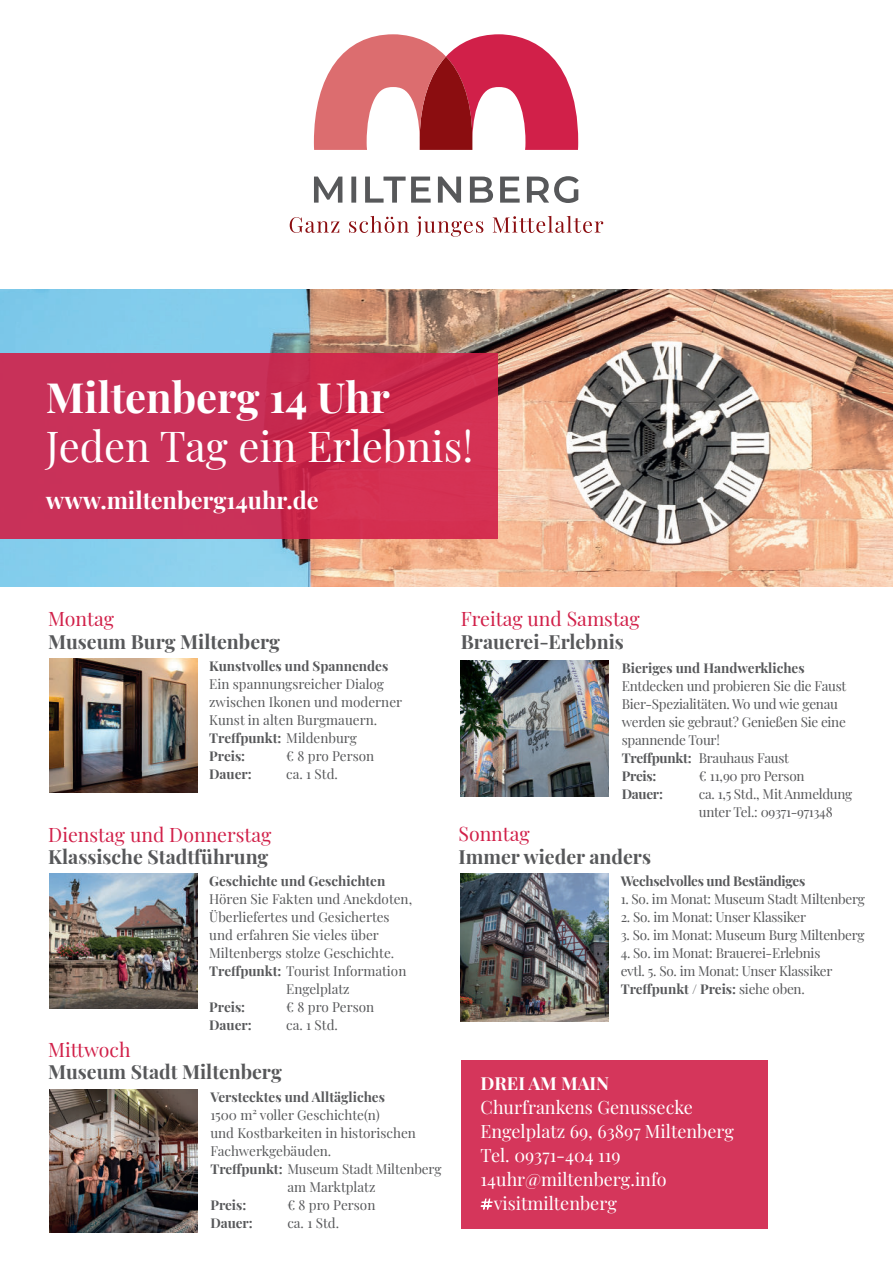
<style>
.page{position:relative;width:893px;height:1263px;background:#fff}
.page>*{position:absolute;margin:0;border:0;box-sizing:border-box;transform-origin:0 0}
.t1{font:41.85px "Playfair Display";color:#fff}
.t2{font:700 41.85px "Playfair Display";color:#fff}
.t3{font:700 23.55px "Playfair Display";color:#fff}
.t4{font:700 19.5px "Playfair Display";color:#57585a}
.t5{font:19.5px "Playfair Display";color:#d12049}
.t6{font:18px "Playfair Display";color:#fff}
.t7{font:700 18px "Playfair Display";color:#fff}
.t8{font:13.5px/18px "Playfair Display";letter-spacing:-.01em;color:#57585a}
.t9{font:700 13.5px "Playfair Display";color:#57585a}
.t10{font:13.5px "Playfair Display";letter-spacing:-.02em;color:#59595b}
.t11{font:700 13.5px "Playfair Display";letter-spacing:-.02em;color:#57585a}
.s1{font-weight:700}
</style>
<div class="page">
<svg style="left:290px;top:216px;width:313px;height:21px"></svg>
<svg style="left:314px;top:176px;width:265px;height:27px"></svg>
<svg style="left:314px;top:34px;width:264px;height:116px"></svg>
<img style="left:0;top:289px;width:893px;height:298px">
<svg style="left:0;top:353px;width:498px;height:185px;fill:#c93159"></svg>
<img style="left:461px;top:660px;width:147px;height:136px">
<img style="left:461px;top:874px;width:147px;height:147px">
<img style="left:49px;top:1090px;width:148px;height:142px">
<img style="left:49px;top:874px;width:148px;height:134px">
<img style="left:49px;top:658px;width:148px;height:135px">
<div style="left:461px;top:1060px;width:306px;height:169px;background:#d5365b"></div>
<svg style="left:480px;top:1198px;width:13px;height:12px"></svg>
<h1 class="t2" style="left:46px;top:380px;width:346px">Miltenberg 14 Uhr</h1>
<h1 class="t1" style="left:46px;top:425px;width:429px">Jeden Tag ein Erlebnis!</h1>
<h2 class="t3" style="left:46px;top:491px;width:274px">www.miltenberg14uhr.de</h2>
<h3 class="t5" style="left:48px;top:609px;width:67px">Montag</h3>
<h3 class="t4" style="left:48px;top:633px;width:233px">Museum Burg Miltenberg</h3>
<p class="t9" style="left:209px;top:655px;width:181px">Kunstvolles und Spannendes</p>
<p class="t8" style="left:209px;top:675px;width:194px">Ein spannungsreicher Dialog zwischen Ikonen und moderner<br>Kunst in alten Burgmauern.<br><span class="s1">Treffpunkt:</span> Mildenburg<br><span class="s1">Preis:</span></p>
<p class="t8" style="left:286px;top:747px;width:90px">€ 8 pro Person</p>
<p class="t9" style="left:209px;top:763px;width:44px">Dauer:</p>
<p class="t8" style="left:286px;top:765px;width:53px">ca. 1 Std.</p>
<h3 class="t5" style="left:48px;top:824px;width:225px">Dienstag und Donnerstag</h3>
<h3 class="t4" style="left:48px;top:849px;width:222px">Klassische Stadtführung</h3>
<p class="t9" style="left:209px;top:876px;width:178px">Geschichte und Geschichten</p>
<p class="t8" style="left:209px;top:891px;width:204px">Hören Sie Fakten und Anekdoten,</p>
<p class="t8" style="left:209px;top:909px;width:182px">Überliefertes und Gesichertes</p>
<p class="t8" style="left:209px;top:927px;width:171px">und erfahren Sie vieles über</p>
<p class="t8" style="left:209px;top:945px;width:187px">Miltenbergs stolze Geschichte.</p>
<p class="t8" style="left:209px;top:963px;width:199px"><span class="s1">Treffpunkt:</span> Tourist Information</p>
<p class="t8" style="left:286px;top:981px;width:65px">Engelplatz</p>
<p class="t9" style="left:209px;top:997px;width:37px">Preis:</p>
<p class="t8" style="left:286px;top:999px;width:90px">€ 8 pro Person</p>
<p class="t9" style="left:209px;top:1015px;width:44px">Dauer:</p>
<p class="t8" style="left:286px;top:1017px;width:53px">ca. 1 Std.</p>
<h3 class="t5" style="left:48px;top:1039px;width:84px">Mittwoch</h3>
<h3 class="t4" style="left:48px;top:1064px;width:235px">Museum Stadt Miltenberg</h3>
<p class="t9" style="left:210px;top:1092px;width:176px">Verstecktes und Alltägliches</p>
<p class="t8" style="left:210px;top:1106px;width:171px">1500 m² voller Geschichte(n)</p>
<p class="t8" style="left:210px;top:1124px;width:207px">und Kostbar keiten in historischen</p>
<p class="t8" style="left:210px;top:1142px;width:122px">Fachwerkgebäuden.</p>
<p class="t8" style="left:210px;top:1160px;width:233px"><span class="s1">Treffpunkt:</span> Museum Stadt Miltenberg</p>
<p class="t8" style="left:287px;top:1178px;width:90px">am Marktplatz</p>
<p class="t9" style="left:210px;top:1194px;width:37px">Preis:</p>
<p class="t8" style="left:287px;top:1196px;width:90px">€ 8 pro Person</p>
<p class="t9" style="left:210px;top:1212px;width:44px">Dauer:</p>
<p class="t8" style="left:287px;top:1214px;width:53px">ca. 1 Std.</p>
<h3 class="t5" style="left:461px;top:609px;width:181px">Freitag und Samstag</h3>
<h3 class="t4" style="left:461px;top:633px;width:164px">Brauerei-Erlebnis</h3>
<p class="t9" style="left:622px;top:662px;width:184px">Bieriges und Handwerkliches</p>
<p class="t8" style="left:622px;top:677px;width:226px">Entdecken und probieren Sie die Faust<br>Bier-Spezialitäten. Wo und wie genau werden sie gebraut? Genießen Sie eine spannende Tour!<br><span class="s1">Treffpunkt:</span> Brauhaus Faust<br><span class="s1">Preis:<br>Dauer:</span></p>
<p class="t10" style="left:699px;top:769px;width:107px">€ 11,90 pro Person</p>
<p class="t10" style="left:699px;top:787px;width:155px">ca. 1,5 Std., Mit Anmeldung</p>
<h3 class="t5" style="left:458px;top:824px;width:73px">Sonntag</h3>
<h3 class="t4" style="left:458px;top:848px;width:194px">Immer wieder anders</h3>
<p class="t10" style="left:699px;top:805px;width:135px">unter Tel.: 09371-971348</p>
<p class="t11" style="left:621px;top:876px;width:186px">Wechselvolles und Beständiges</p>
<p class="t8" style="left:621px;top:891px;width:246px">1. So. im Monat: Museum Stadt Miltenberg</p>
<p class="t8" style="left:621px;top:909px;width:187px">2. So. im Monat: Unser Klassiker</p>
<p class="t8" style="left:621px;top:927px;width:245px">3. So. im Monat: Museum Burg Miltenberg</p>
<p class="t8" style="left:621px;top:945px;width:213px">4. So. im Monat: Brauerei-Erlebnis evtl. 5. So. im Monat: Unser Klassiker<br><span class="s1">Treffpunkt / Preis:</span> siehe oben.</p>
<h3 class="t7" style="left:481px;top:1075px;width:130px">DREI AM MAIN</h3>
<h3 class="t6" style="left:481px;top:1097px;width:214px">Churfrankens Genussecke</h3>
<h3 class="t6" style="left:481px;top:1121px;width:255px">Engelplatz 69, 63897 Miltenberg</h3>
<h3 class="t6" style="left:481px;top:1145px;width:142px">Tel. 09371-404 119</h3>
<h3 class="t6" style="left:481px;top:1169px;width:187px">14uhr@miltenberg.info</h3>
<h3 class="t6" style="left:494px;top:1193px;width:125px">visitmiltenberg</h3>
</div>
